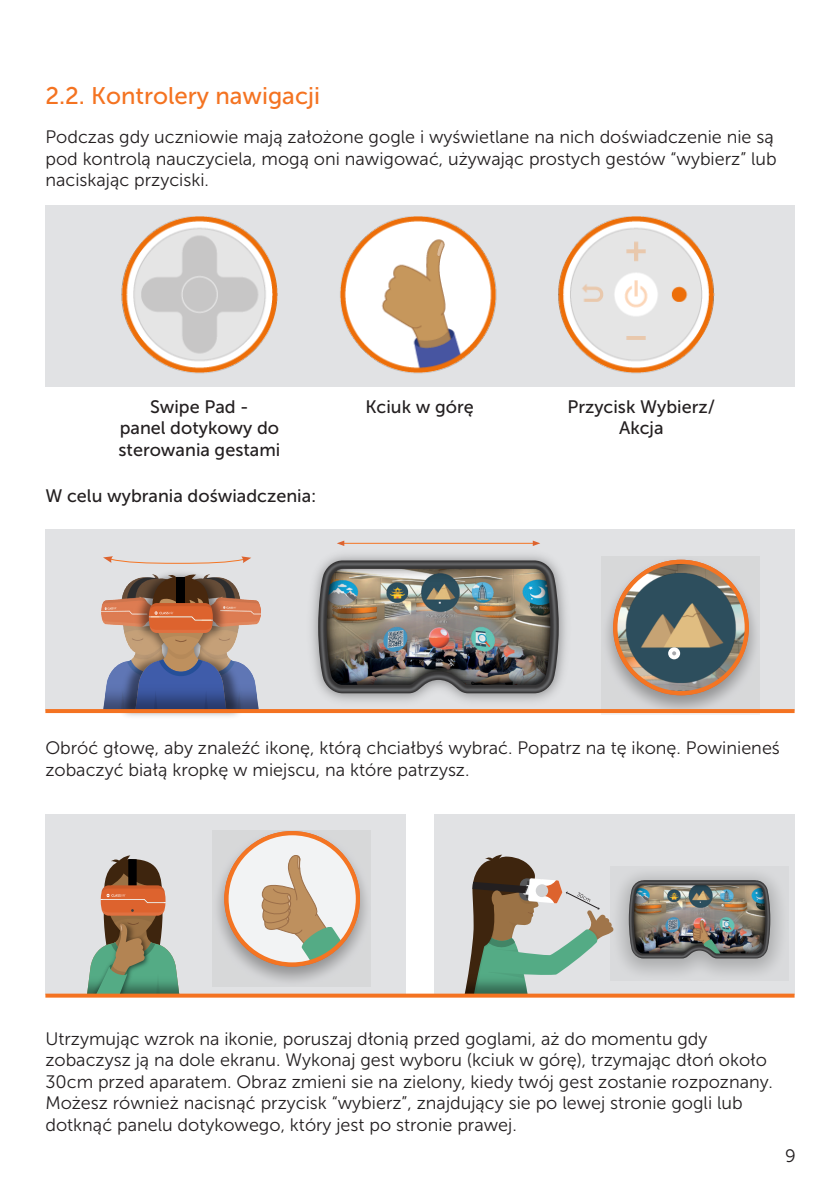
<style>
.page{position:relative;width:840px;height:1191px;background:#fff}
.page>*{position:absolute;margin:0;border:0;box-sizing:border-box;transform-origin:0 0}
.t1{font:24px "Museo Sans 500";color:#f47321}
.t2{font:18px/21.6px "Museo Sans 300";color:#231f20}
.t3{font:18px/21.6px "Museo Sans 500";color:#231f20;text-align:center}
</style>
<div class="page">
<div style="left:45px;top:205px;width:749px;height:181px;background:#e1e2e4"></div>
<div style="left:45px;top:529px;width:749px;height:182px;background:#e1e2e4"></div>
<img style="left:308px;top:552px;width:261px;height:152px">
<hr style="left:340px;top:543px;width:195px;height:1px;background:#f47523">
<svg style="left:337px;top:540px;width:7px;height:6px"></svg>
<svg style="left:532px;top:540px;width:8px;height:6px"></svg>
<svg style="left:601px;top:556px;width:158px;height:159px;fill:#d7d8d9"></svg>
<img style="left:615px;top:562px;width:131px;height:131px;border-radius:66px">
<div style="left:613px;top:560px;width:135px;height:135px;border:4px solid #f47523;border-radius:50%"></div>
<svg style="left:626px;top:589px;width:120px;height:104px;background:#73766f"></svg>
<img style="left:72px;top:579px;width:218px;height:137px">
<svg style="left:135px;top:573px;width:91px;height:112px;background:#916b5b"></svg>
<img style="left:103px;top:685px;width:155px;height:24px">
<svg style="left:103px;top:556px;width:148px;height:8px"></svg>
<svg style="left:45px;top:709px;width:749px;height:4px;background:#f27423"></svg>
<img style="left:121px;top:216px;width:674px;height:159px">
<div style="left:45px;top:814px;width:360px;height:180px;background:#e1e2e4"></div>
<div style="left:434px;top:814px;width:360px;height:180px;background:#e1e2e4"></div>
<svg style="left:613px;top:869px;width:173px;height:109px;fill:#d5d6d7"></svg>
<svg style="left:468px;top:854px;width:145px;height:139px"></svg>
<img style="left:465px;top:972px;width:62px;height:21px">
<svg style="left:212px;top:830px;width:159px;height:156px;fill:#d7d7d9"></svg>
<svg style="left:226px;top:833px;width:132px;height:131px;background:#f2dfd2"></svg>
<svg style="left:87px;top:855px;width:92px;height:138px"></svg>
<svg style="left:238px;top:854px;width:120px;height:110px;background:#d7ccbc"></svg>
<div style="left:224px;top:831px;width:136px;height:135px;border:4px solid #f47523;border-radius:50%"></div>
<img style="left:620px;top:872px;width:158px;height:94px">
<svg style="left:45px;top:993px;width:749px;height:4px;background:#eb803b"></svg>
<p class="t1" style="left:45px;top:83px;width:276px">2.2. Kontrolery nawigacji</p>
<p class="t2" style="left:45px;top:126px;width:732px">Podczas gdy uczniowie mają założone gogle i wyświetlane na nich doświadczenie nie są pod kontrolą nauczyciela, mogą oni nawigować, używając prostych gestów “wybierz” lub naciskając przyciski.</p>
<p class="t3" style="left:118px;top:396px;width:163px">Swipe Pad -<br>panel dotykowy do sterowania gestami</p>
<p class="t3" style="left:45px;top:485px;width:272px">W celu wybrania doświadczenia:</p>
<p class="t3" style="left:365px;top:396px;width:110px">Kciuk w górę</p>
<p class="t3" style="left:567px;top:396px;width:149px">Przycisk Wybierz/<br>Akcja</p>
<p class="t2" style="left:45px;top:737px;width:735px">Obróć głowę, aby znaleźć ikonę, którą chciałbyś wybrać. Popatrz na tę ikonę. Powinieneś zobaczyć białą kropkę w miejscu, na które patrzysz.</p>
<p class="t2" style="left:45px;top:1027px;width:728px">Utrzymując wzrok na ikonie, poruszaj dłonią przed goglami, aż do momentu gdy zobaczysz ją na dole ekranu. Wykonaj gest wyboru (kciuk w górę), trzymając dłoń około 30cm przed aparatem. Obraz zmieni sie na zielony, kiedy twój gest zostanie rozpoznany.<br>Możesz również nacisnąć przycisk “wybierz”, znajdujący sie po lewej stronie gogli lub dotknąć panelu dotykowego, który jest po stronie prawej.</p>
<p class="t2" style="left:784px;top:1145px;width:12px">9</p>
</div>
